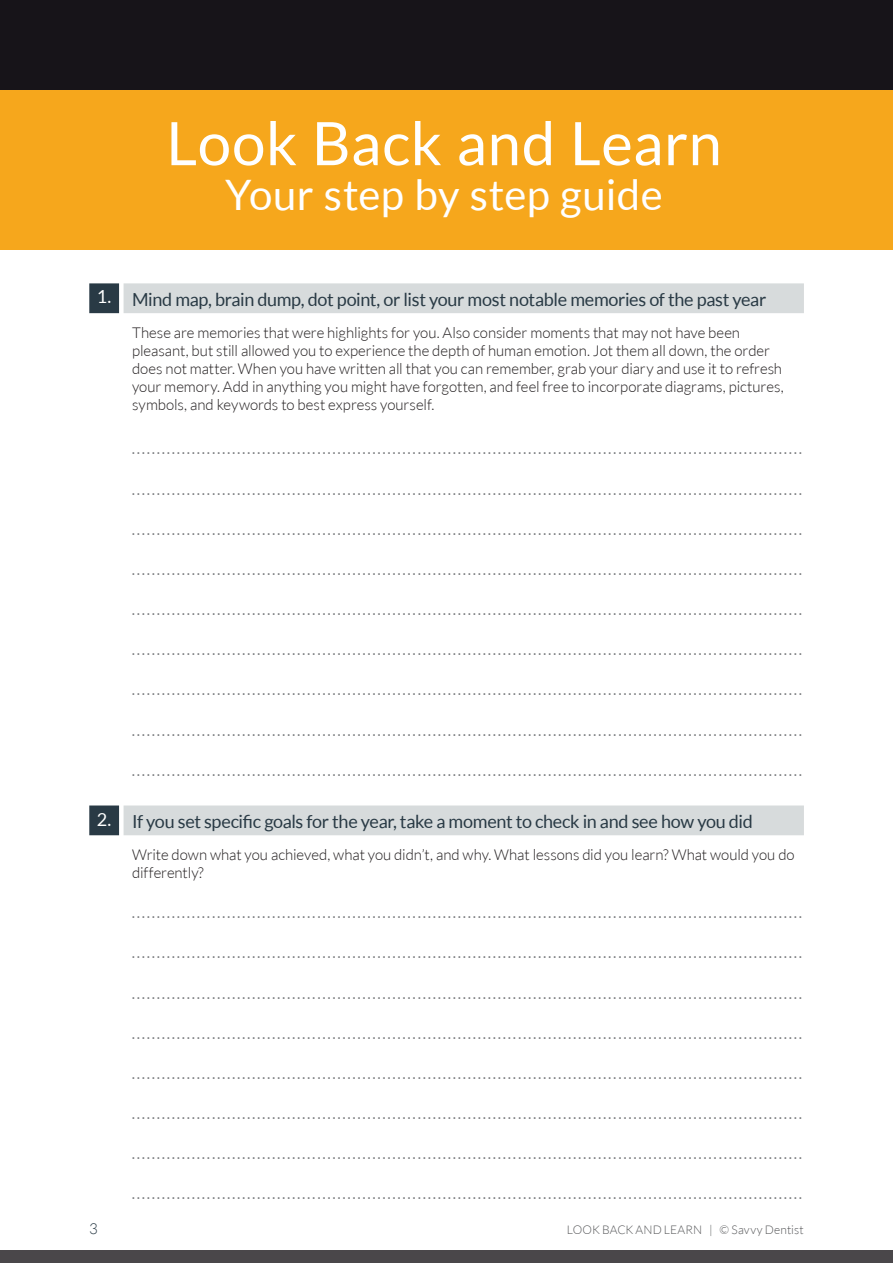
<style>
.page{position:relative;width:893px;height:1263px;background:#fff}
.page>*{position:absolute;margin:0;border:0;box-sizing:border-box;transform-origin:0 0}
.t1{font:60px "Lato";letter-spacing:.01em;color:#fff}
.t2{font:42px "Lato";letter-spacing:.01em;color:#fff}
.t3{font:18px "Lato";letter-spacing:-.02em;color:#293a45}
.t4{font:300 15px/18px "Lato";letter-spacing:-.005em;color:#231f20}
.t5{font:300 15px "Lato";color:#293a45}
.t6{font:700 12px "Lato";color:#76787b}
.t7{font:300 12px "Lato";letter-spacing:.005em;color:#57585a}
.s1{color:#fff}
</style>
<div class="page">
<div style="left:0;top:0;width:893px;height:90px;background:#171419"></div>
<div style="left:0;top:90px;width:893px;height:160px;background:#f6a71c"></div>
<svg style="left:89px;top:283px;width:30px;height:552px"></svg>
<svg style="left:124px;top:283px;width:680px;height:552px"></svg>
<div style="left:0;top:1250px;width:893px;height:13px;background:#4a474a"></div>
<h1 class="t1" style="left:166px;top:110px;width:557px">Look Back and Learn</h1>
<h2 class="t2" style="left:225px;top:172px;width:439px">Your step by step guide</h2>
<h3 class="t3" style="left:97px;top:289px;width:671px"><span class="s1">1.</span> Mind map, brain dump, dot point, or list your most notable memories of the past year</h3>
<p class="t4" style="left:132px;top:324px;width:653px">These are memories that were highlights for you. Also consider moments that may not have been pleasant, but still allowed you to experience the depth of human emotion. Jot them all down, the order does not matter. When you have written all that you can remember, grab your diary and use it to refresh your memory. Add in anything you might have forgotten, and feel free to incorporate diagrams, pictures, symbols, and keywords to best express yourself.</p>
<p class="t6" style="left:132px;top:443px;width:671px">. . . . . . . . . . . . . . . . . . . . . . . . . . . . . . . . . . . . . . . . . . . . . . . . . . . . . . . . . . . . . . . . . . . . . . . . . . . . . . . . . . . . . . . . . . . . . . . . . . . . . . . . . . . . . . . . . . . . . . . . . . . . . . . . . . . . . .</p>
<p class="t6" style="left:132px;top:483px;width:671px">. . . . . . . . . . . . . . . . . . . . . . . . . . . . . . . . . . . . . . . . . . . . . . . . . . . . . . . . . . . . . . . . . . . . . . . . . . . . . . . . . . . . . . . . . . . . . . . . . . . . . . . . . . . . . . . . . . . . . . . . . . . . . . . . . . . . . .</p>
<p class="t6" style="left:132px;top:523px;width:671px">. . . . . . . . . . . . . . . . . . . . . . . . . . . . . . . . . . . . . . . . . . . . . . . . . . . . . . . . . . . . . . . . . . . . . . . . . . . . . . . . . . . . . . . . . . . . . . . . . . . . . . . . . . . . . . . . . . . . . . . . . . . . . . . . . . . . . .</p>
<p class="t6" style="left:132px;top:564px;width:671px">. . . . . . . . . . . . . . . . . . . . . . . . . . . . . . . . . . . . . . . . . . . . . . . . . . . . . . . . . . . . . . . . . . . . . . . . . . . . . . . . . . . . . . . . . . . . . . . . . . . . . . . . . . . . . . . . . . . . . . . . . . . . . . . . . . . . . .</p>
<p class="t6" style="left:132px;top:604px;width:671px">. . . . . . . . . . . . . . . . . . . . . . . . . . . . . . . . . . . . . . . . . . . . . . . . . . . . . . . . . . . . . . . . . . . . . . . . . . . . . . . . . . . . . . . . . . . . . . . . . . . . . . . . . . . . . . . . . . . . . . . . . . . . . . . . . . . . . .</p>
<p class="t6" style="left:132px;top:644px;width:671px">. . . . . . . . . . . . . . . . . . . . . . . . . . . . . . . . . . . . . . . . . . . . . . . . . . . . . . . . . . . . . . . . . . . . . . . . . . . . . . . . . . . . . . . . . . . . . . . . . . . . . . . . . . . . . . . . . . . . . . . . . . . . . . . . . . . . . .</p>
<p class="t6" style="left:132px;top:684px;width:671px">. . . . . . . . . . . . . . . . . . . . . . . . . . . . . . . . . . . . . . . . . . . . . . . . . . . . . . . . . . . . . . . . . . . . . . . . . . . . . . . . . . . . . . . . . . . . . . . . . . . . . . . . . . . . . . . . . . . . . . . . . . . . . . . . . . . . . .</p>
<p class="t6" style="left:132px;top:724px;width:671px">. . . . . . . . . . . . . . . . . . . . . . . . . . . . . . . . . . . . . . . . . . . . . . . . . . . . . . . . . . . . . . . . . . . . . . . . . . . . . . . . . . . . . . . . . . . . . . . . . . . . . . . . . . . . . . . . . . . . . . . . . . . . . . . . . . . . . .</p>
<p class="t6" style="left:132px;top:764px;width:671px">. . . . . . . . . . . . . . . . . . . . . . . . . . . . . . . . . . . . . . . . . . . . . . . . . . . . . . . . . . . . . . . . . . . . . . . . . . . . . . . . . . . . . . . . . . . . . . . . . . . . . . . . . . . . . . . . . . . . . . . . . . . . . . . . . . . . . .</p>
<h3 class="t3" style="left:97px;top:811px;width:657px"><span class="s1">2.</span> If you set specific goals for the year, take a moment to check in and see how you did</h3>
<p class="t4" style="left:132px;top:846px;width:664px">Write down what you achieved, what you didn’t, and why. What lessons did you learn? What would you do differently?</p>
<p class="t6" style="left:132px;top:907px;width:671px">. . . . . . . . . . . . . . . . . . . . . . . . . . . . . . . . . . . . . . . . . . . . . . . . . . . . . . . . . . . . . . . . . . . . . . . . . . . . . . . . . . . . . . . . . . . . . . . . . . . . . . . . . . . . . . . . . . . . . . . . . . . . . . . . . . . . . .</p>
<p class="t6" style="left:132px;top:947px;width:671px">. . . . . . . . . . . . . . . . . . . . . . . . . . . . . . . . . . . . . . . . . . . . . . . . . . . . . . . . . . . . . . . . . . . . . . . . . . . . . . . . . . . . . . . . . . . . . . . . . . . . . . . . . . . . . . . . . . . . . . . . . . . . . . . . . . . . . .</p>
<p class="t6" style="left:132px;top:987px;width:671px">. . . . . . . . . . . . . . . . . . . . . . . . . . . . . . . . . . . . . . . . . . . . . . . . . . . . . . . . . . . . . . . . . . . . . . . . . . . . . . . . . . . . . . . . . . . . . . . . . . . . . . . . . . . . . . . . . . . . . . . . . . . . . . . . . . . . . .</p>
<p class="t6" style="left:132px;top:1027px;width:671px">. . . . . . . . . . . . . . . . . . . . . . . . . . . . . . . . . . . . . . . . . . . . . . . . . . . . . . . . . . . . . . . . . . . . . . . . . . . . . . . . . . . . . . . . . . . . . . . . . . . . . . . . . . . . . . . . . . . . . . . . . . . . . . . . . . . . . .</p>
<p class="t6" style="left:132px;top:1068px;width:671px">. . . . . . . . . . . . . . . . . . . . . . . . . . . . . . . . . . . . . . . . . . . . . . . . . . . . . . . . . . . . . . . . . . . . . . . . . . . . . . . . . . . . . . . . . . . . . . . . . . . . . . . . . . . . . . . . . . . . . . . . . . . . . . . . . . . . . .</p>
<p class="t6" style="left:132px;top:1108px;width:671px">. . . . . . . . . . . . . . . . . . . . . . . . . . . . . . . . . . . . . . . . . . . . . . . . . . . . . . . . . . . . . . . . . . . . . . . . . . . . . . . . . . . . . . . . . . . . . . . . . . . . . . . . . . . . . . . . . . . . . . . . . . . . . . . . . . . . . .</p>
<p class="t6" style="left:132px;top:1148px;width:671px">. . . . . . . . . . . . . . . . . . . . . . . . . . . . . . . . . . . . . . . . . . . . . . . . . . . . . . . . . . . . . . . . . . . . . . . . . . . . . . . . . . . . . . . . . . . . . . . . . . . . . . . . . . . . . . . . . . . . . . . . . . . . . . . . . . . . . .</p>
<p class="t6" style="left:132px;top:1188px;width:671px">. . . . . . . . . . . . . . . . . . . . . . . . . . . . . . . . . . . . . . . . . . . . . . . . . . . . . . . . . . . . . . . . . . . . . . . . . . . . . . . . . . . . . . . . . . . . . . . . . . . . . . . . . . . . . . . . . . . . . . . . . . . . . . . . . . . . . .</p>
<p class="t5" style="left:89px;top:1221px;width:10px">3</p>
<p class="t7" style="left:567px;top:1223px;width:238px">LOOK BACK AND LEARN | © Savvy Dentist</p>
</div>
